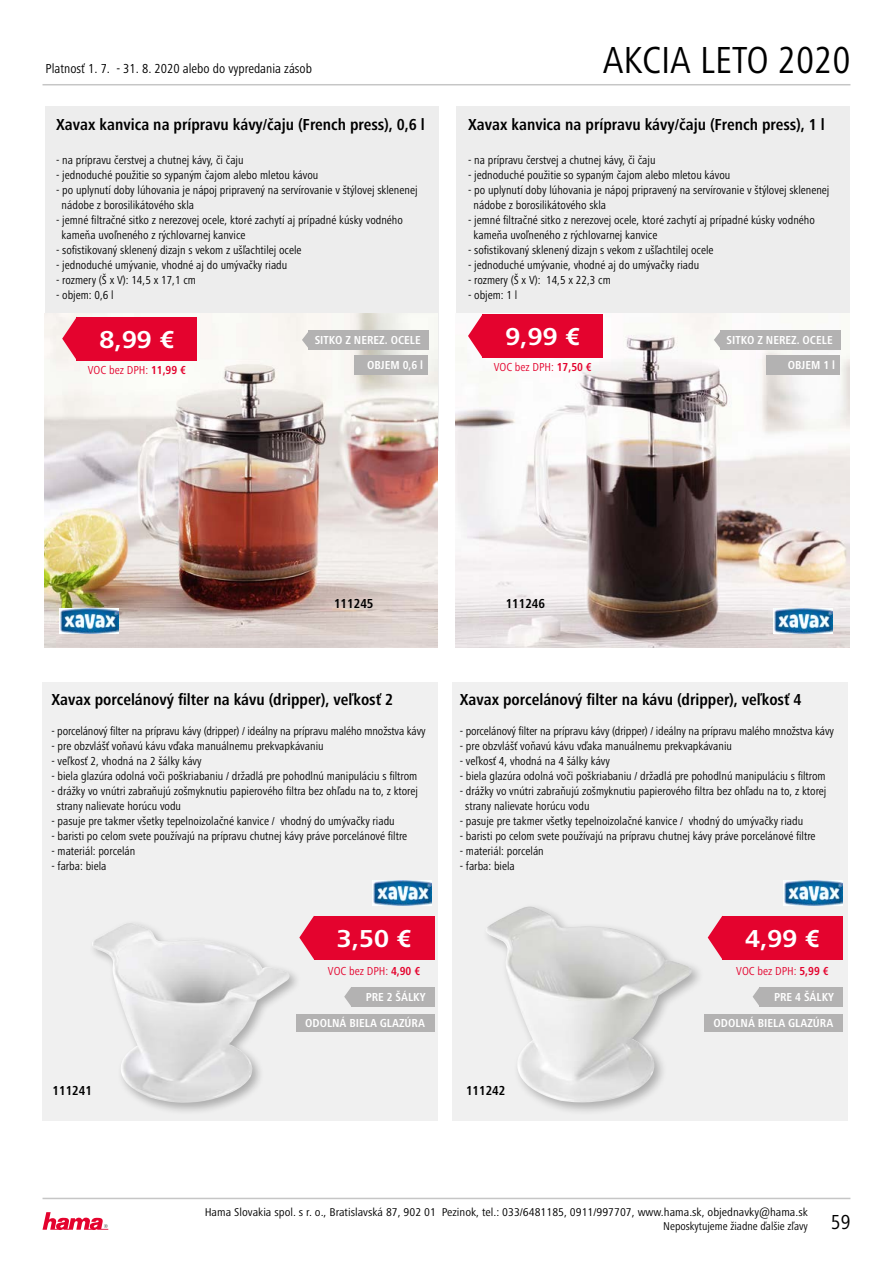
<style>
.page{position:relative;width:893px;height:1263px;background:#fff}
.page>*{position:absolute;margin:0;border:0;box-sizing:border-box;transform-origin:0 0}
.t1{font:condensed 39px "Frutiger Next LTW1 G";color:#000}
.t2{font:700 25.35px "Frutiger Next LTW1 G";color:#fff}
.t3{font:condensed 21px "Frutiger Next LTW1 G";color:#000}
.t4{font:700 condensed 16.5px "Frutiger Next LTW1 G";color:#000}
.t5{font:condensed 13.5px "Frutiger Next LTW1 G";color:#000}
.t6{font:700 condensed 13.5px "Frutiger Next LTW1 G";color:#000}
.t7{font:condensed 12px/15px "Frutiger Next LTW1 G";color:#000}
.t8{font:700 condensed 12px "Frutiger Next LTW1 G";color:#fff}
.t9{font:condensed 12px "Frutiger Next LTW1 G";color:#e4032e}
.t10{font:condensed 11.7px/14.1px "Frutiger Next LTW1 G";color:#000;text-align:right;scale:1.08 1}
.s1{font-weight:700}
</style>
<div class="page">
<div style="left:43px;top:682px;width:395px;height:438px;background:#f0f0f0"></div>
<div style="left:452px;top:682px;width:395px;height:438px;background:#f0f0f0"></div>
<hr style="left:43px;top:84px;width:807px;height:1px;background:#c6c6c6">
<hr style="left:43px;top:1198px;width:807px;height:1px;background:#c6c6c6">
<svg style="left:43px;top:1212px;width:65px;height:18px"></svg>
<div style="left:45px;top:106px;width:394px;height:345px;background:#ededed"></div>
<div style="left:456px;top:106px;width:394px;height:345px;background:#ededed"></div>
<img style="left:44px;top:313px;width:393px;height:334px">
<svg style="left:62px;top:317px;width:15px;height:43px"></svg>
<div style="left:77px;top:317px;width:120px;height:43px;background:#e4032e"></div>
<div style="left:354px;top:355px;width:73px;height:19px;background:#b3b2b2"></div>
<div style="left:308px;top:330px;width:121px;height:20px;background:#b3b2b2"></div>
<svg style="left:302px;top:330px;width:6px;height:20px"></svg>
<img style="left:456px;top:313px;width:393px;height:334px">
<svg style="left:468px;top:314px;width:15px;height:44px"></svg>
<div style="left:483px;top:314px;width:120px;height:44px;background:#e4032e"></div>
<div style="left:766px;top:355px;width:73px;height:19px;background:#b3b2b2"></div>
<div style="left:720px;top:330px;width:121px;height:20px;background:#b3b2b2"></div>
<svg style="left:714px;top:330px;width:6px;height:20px"></svg>
<img style="left:60px;top:609px;width:59px;height:25px">
<img style="left:773px;top:609px;width:59px;height:25px">
<img style="left:372px;top:881px;width:59px;height:25px">
<div style="left:351px;top:987px;width:83px;height:19px;background:#b3b2b2"></div>
<svg style="left:344px;top:987px;width:7px;height:19px"></svg>
<svg style="left:302px;top:916px;width:12px;height:43px"></svg>
<div style="left:314px;top:916px;width:120px;height:43px;background:#e4032e"></div>
<div style="left:296px;top:1014px;width:138px;height:17px;background:#b3b2b2"></div>
<div style="left:89px;top:919px;width:213px;height:196px;background:#000;opacity:.28"></div>
<img style="left:92px;top:923px;width:198px;height:180px">
<div style="left:759px;top:987px;width:83px;height:19px;background:#b3b2b2"></div>
<svg style="left:753px;top:988px;width:6px;height:17px"></svg>
<svg style="left:708px;top:916px;width:14px;height:43px"></svg>
<div style="left:722px;top:916px;width:120px;height:43px;background:#e4032e"></div>
<div style="left:704px;top:1014px;width:138px;height:17px;background:#b3b2b2"></div>
<div style="left:482px;top:902px;width:223px;height:214px;background:#000;opacity:.28"></div>
<img style="left:484px;top:906px;width:208px;height:196px">
<img style="left:783px;top:881px;width:59px;height:25px">
<p class="t5" style="left:46px;top:61px;width:268px">Platnosť 1. 7. - 31. 8. 2020 alebo do vypredania zásob</p>
<h1 class="t1" style="left:603px;top:38px;width:249px">AKCIA LETO 2020</h1>
<h3 class="t4" style="left:56px;top:115px;width:370px">Xavax kanvica na prípravu kávy/čaju (French press), 0,6 l</h3>
<p class="t7" style="left:56px;top:153px;width:189px">- na prípravu čerstvej a chutnej kávy, či čaju</p>
<p class="t7" style="left:56px;top:168px;width:264px">- jednoduché použitie so sypaným čajom alebo mletou kávou</p>
<p class="t7" style="left:62px;top:183px;width:357px;text-indent:-6px">- po uplynutí doby lúhovania je nápoj pripravený na servírovanie v štýlovej sklenenej nádobe z borosilikátového skla</p>
<p class="t7" style="left:62px;top:213px;width:343px;text-indent:-6px">- jemné filtračné sitko z nerezovej ocele, ktoré zachytí aj prípadné kúsky vodného kameňa uvoľneného z rýchlovarnej kanvice</p>
<p class="t7" style="left:56px;top:243px;width:247px">- sofistikovaný sklenený dizajn s vekom z ušľachtilej ocele</p>
<p class="t7" style="left:56px;top:258px;width:233px">- jednoduché umývanie, vhodné aj do umývačky riadu</p>
<p class="t7" style="left:56px;top:273px;width:141px">- rozmery (Š x V): 14,5 x 17,1 cm</p>
<p class="t7" style="left:56px;top:288px;width:59px">- objem: 0,6 l</p>
<h2 class="t2" style="left:100px;top:325px;width:76px">8,99 €</h2>
<p class="t9" style="left:88px;top:363px;width:100px">VOC bez DPH: <span class="s1">11,99 €</span></p>
<p class="t8" style="left:315px;top:333px;width:108px">SITKO Z NEREZ. OCELE</p>
<p class="t8" style="left:367px;top:358px;width:57px">OBJEM 0,6 l</p>
<h3 class="t4" style="left:468px;top:115px;width:358px">Xavax kanvica na prípravu kávy/čaju (French press), 1 l</h3>
<p class="t7" style="left:468px;top:153px;width:189px">- na prípravu čerstvej a chutnej kávy, či čaju</p>
<p class="t7" style="left:468px;top:168px;width:264px">- jednoduché použitie so sypaným čajom alebo mletou kávou</p>
<p class="t7" style="left:474px;top:183px;width:357px;text-indent:-6px">- po uplynutí doby lúhovania je nápoj pripravený na servírovanie v štýlovej sklenenej nádobe z borosilikátového skla</p>
<p class="t7" style="left:474px;top:213px;width:343px;text-indent:-6px">- jemné filtračné sitko z nerezovej ocele, ktoré zachytí aj prípadné kúsky vodného kameňa uvoľneného z rýchlovarnej kanvice</p>
<p class="t7" style="left:468px;top:243px;width:247px">- sofistikovaný sklenený dizajn s vekom z ušľachtilej ocele</p>
<p class="t7" style="left:468px;top:258px;width:233px">- jednoduché umývanie, vhodné aj do umývačky riadu</p>
<p class="t7" style="left:468px;top:273px;width:144px">- rozmery (Š x V): 14,5 x 22,3 cm</p>
<p class="t7" style="left:468px;top:288px;width:51px">- objem: 1 l</p>
<h2 class="t2" style="left:505px;top:322px;width:76px">9,99 €</h2>
<p class="t9" style="left:494px;top:360px;width:100px">VOC bez DPH: <span class="s1">17,50 €</span></p>
<p class="t8" style="left:727px;top:333px;width:108px">SITKO Z NEREZ. OCELE</p>
<p class="t8" style="left:788px;top:358px;width:49px">OBJEM 1 l</p>
<p class="t6" style="left:334px;top:596px;width:41px">111245</p>
<p class="t6" style="left:506px;top:596px;width:41px">111246</p>
<h3 class="t4" style="left:51px;top:690px;width:343px">Xavax porcelánový filter na kávu (dripper), veľkosť 2</h3>
<p class="t7" style="left:51px;top:723px;width:376px">- porcelánový filter na prípravu kávy (dripper) / ideálny na prípravu malého množstva kávy</p>
<p class="t7" style="left:51px;top:738px;width:274px">- pre obzvlášť voňavú kávu vďaka manuálnemu prekvapkávaniu</p>
<p class="t7" style="left:51px;top:753px;width:152px">- veľkosť 2, vhodná na 2 šálky kávy</p>
<p class="t7" style="left:51px;top:768px;width:367px">- biela glazúra odolná voči poškriabaniu / držadlá pre pohodlnú manipuláciu s filtrom</p>
<p class="t7" style="left:57px;top:783px;width:363px;text-indent:-6px">- drážky vo vnútri zabraňujú zošmyknutiu papierového filtra bez ohľadu na to, z ktorej strany nalievate horúcu vodu</p>
<p class="t7" style="left:51px;top:813px;width:345px">- pasuje pre takmer všetky tepelnoizolačné kanvice / vhodný do umývačky riadu</p>
<p class="t7" style="left:51px;top:828px;width:357px">- baristi po celom svete používajú na prípravu chutnej kávy práve porcelánové filtre</p>
<p class="t7" style="left:51px;top:843px;width:86px">- materiál: porcelán</p>
<p class="t7" style="left:51px;top:858px;width:57px">- farba: biela</p>
<h3 class="t4" style="left:460px;top:690px;width:343px">Xavax porcelánový filter na kávu (dripper), veľkosť 4</h3>
<p class="t7" style="left:460px;top:723px;width:376px">- porcelánový filter na prípravu kávy (dripper) / ideálny na prípravu malého množstva kávy</p>
<p class="t7" style="left:460px;top:738px;width:274px">- pre obzvlášť voňavú kávu vďaka manuálnemu prekvapkávaniu</p>
<p class="t7" style="left:460px;top:753px;width:152px">- veľkosť 4, vhodná na 4 šálky kávy</p>
<p class="t7" style="left:460px;top:768px;width:367px">- biela glazúra odolná voči poškriabaniu / držadlá pre pohodlnú manipuláciu s filtrom</p>
<p class="t7" style="left:465px;top:783px;width:363px;text-indent:-6px">- drážky vo vnútri zabraňujú zošmyknutiu papierového filtra bez ohľadu na to, z ktorej strany nalievate horúcu vodu</p>
<p class="t7" style="left:460px;top:813px;width:345px">- pasuje pre takmer všetky tepelnoizolačné kanvice / vhodný do umývačky riadu</p>
<p class="t7" style="left:460px;top:828px;width:357px">- baristi po celom svete používajú na prípravu chutnej kávy práve porcelánové filtre</p>
<p class="t7" style="left:460px;top:843px;width:86px">- materiál: porcelán</p>
<p class="t7" style="left:460px;top:858px;width:57px">- farba: biela</p>
<h2 class="t2" style="left:337px;top:924px;width:76px">3,50 €</h2>
<p class="t9" style="left:328px;top:964px;width:94px">VOC bez DPH: <span class="s1">4,90 €</span></p>
<h2 class="t2" style="left:745px;top:924px;width:76px">4,99 €</h2>
<p class="t9" style="left:736px;top:964px;width:94px">VOC bez DPH: <span class="s1">5,99 €</span></p>
<p class="t8" style="left:366px;top:990px;width:61px">PRE 2 ŠÁLKY</p>
<p class="t8" style="left:774px;top:990px;width:61px">PRE 4 ŠÁLKY</p>
<p class="t8" style="left:305px;top:1016px;width:121px">ODOLNÁ BIELA GLAZÚRA</p>
<p class="t8" style="left:713px;top:1016px;width:121px">ODOLNÁ BIELA GLAZÚRA</p>
<p class="t6" style="left:53px;top:1082px;width:41px">111241</p>
<p class="t6" style="left:466px;top:1082px;width:41px">111242</p>
<p class="t10" style="left:205px;top:1205px;width:560px">Hama Slovakia spol. s r. o., Bratislavská 87, 902 01 Pezinok, tel.: 033/6481185, 0911/997707, www.hama.sk, objednavky@hama.sk<br>Neposkytujeme žiadne ďalšie zľavy</p>
<h3 class="t3" style="left:831px;top:1210px;width:21px">59</h3>
</div>
